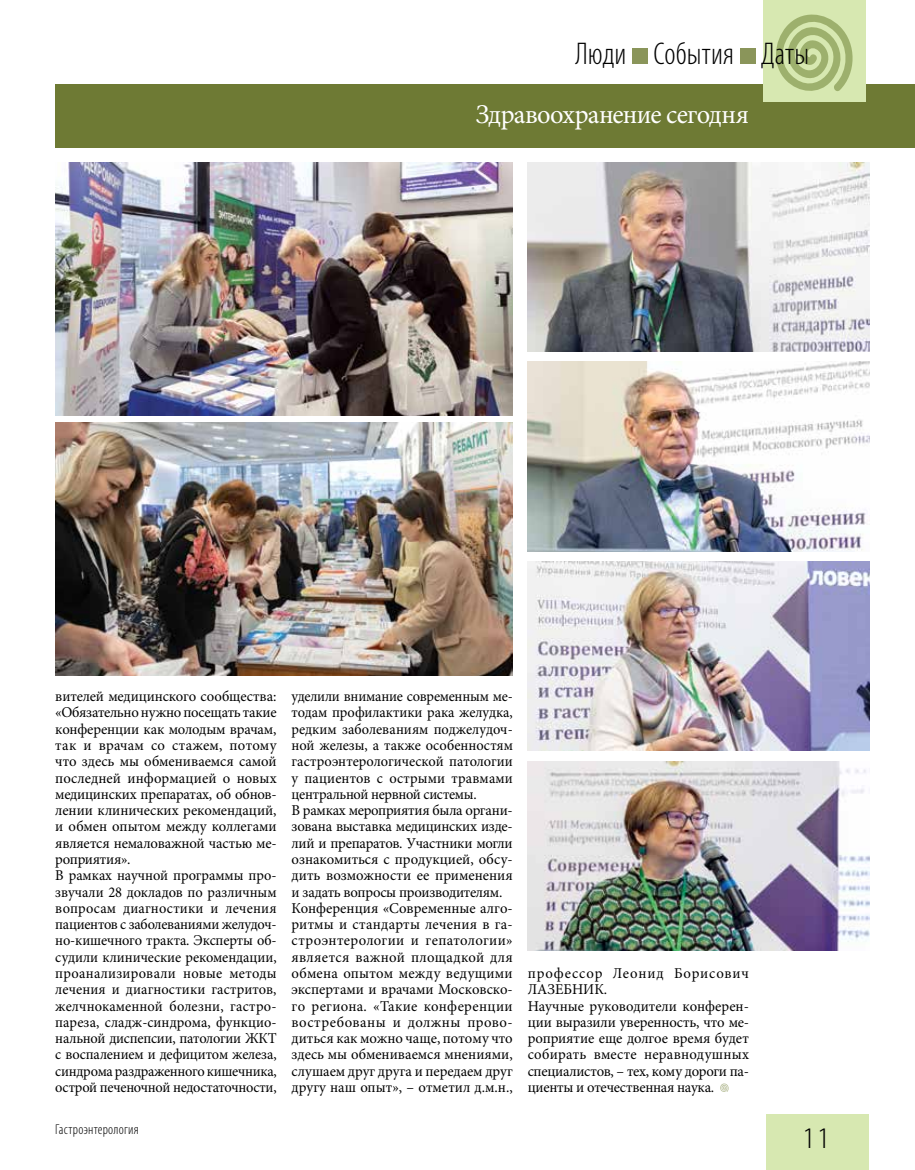
<style>
.page{position:relative;width:915px;height:1170px;background:#fff}
.page>*{position:absolute;margin:0;border:0;box-sizing:border-box;transform-origin:0 0}
.t1{font:300 condensed 31.5px "Myriad Pro";letter-spacing:.005em;color:#000}
.t2{font:300 30px "Myriad Pro";color:#000}
.t3{font:27px "Minion Pro";letter-spacing:-.025em;color:#fff}
.t4{font:15px/16.4px "Minion Pro";letter-spacing:-.005em;color:#000}
.t5{font:15px/16.4px "Minion Pro";letter-spacing:-.005em;color:#000;scale:.96 1}
.t6{font:300 condensed 14.25px "Myriad Pro";letter-spacing:.015em;color:#000}
</style>
<div class="page">
<div style="left:765px;top:1113px;width:102px;height:56px;background:#d7e8b1"></div>
<div style="left:55px;top:84px;width:859px;height:63px;background:#6e7a34"></div>
<div style="left:763px;top:0;width:102px;height:102px;background:#d7e8b1"></div>
<svg style="left:776px;top:14px;width:77px;height:77px"></svg>
<div style="left:631px;top:48px;width:16px;height:16px;background:#8a955a"></div>
<div style="left:739px;top:48px;width:16px;height:16px;background:#8a955a"></div>
<svg style="left:720px;top:1083px;width:9px;height:9px"></svg>
<img style="left:527px;top:362px;width:342px;height:189px">
<img style="left:527px;top:162px;width:342px;height:189px">
<img style="left:55px;top:162px;width:457px;height:253px">
<img style="left:527px;top:761px;width:342px;height:189px">
<img style="left:527px;top:561px;width:342px;height:189px">
<img style="left:55px;top:422px;width:457px;height:253px">
<h1 class="t1" style="left:575px;top:35px;width:235px">Люди События Даты</h1>
<h3 class="t3" style="left:475px;top:96px;width:275px">Здравоохранение сегодня</h3>
<p class="t4" style="left:55px;top:688px;width:223px">вителей медицинского сообщества: «Обязательно нужно посещать такие конференции как молодым врачам, так и врачам со стажем, потому что здесь мы обмениваемся самой последней информацией о новых медицинских препаратах, об обнов&shy;лении клинических рекомендаций, и обмен опытом между коллегами является немаловажной частью ме&shy;роприятия».<br>В рамках научной программы про&shy;звучали 28 докладов по различным вопросам диагностики и лечения пациентов с заболеваниями желудоч&shy;но-кишечного тракта. Эксперты об&shy;судили клинические рекомендации, проанализировали новые методы лечения и диагностики гастритов, желчнокаменной болезни, гастро&shy;пареза, сладж-синдрома, функцио&shy;нальной диспепсии, патологии ЖКТ с воспалением и дефицитом железа, синдрома раздраженного кишечника, острой печеночной недостаточности,</p>
<p class="t5" style="left:291px;top:688px;width:232px">уделили внимание современным ме&shy;тодам профилактики рака желудка, редким заболеваниям поджелудоч&shy;ной железы, а также особенностям гастроэнтерологической патологии у пациентов с острыми травмами центральной нервной системы.<br>В рамках мероприятия была органи&shy;зована выставка медицинских изде&shy;лий и препаратов. Участники могли ознакомиться с продукцией, обсу&shy;дить возможности ее применения и задать вопросы производителям.<br>Конференция «Современные алго&shy;ритмы и стандарты лечения в га&shy;строэнтерологии и гепатологии» является важной площадкой для обмена опытом между ведущими экспертами и врачами Московско&shy;го региона. «Такие конференции востребованы и должны прово&shy;диться как можно чаще, потому что здесь мы обмениваемся мнениями, слушаем друг друга и передаем друг другу наш опыт», – отметил д.м.н.,</p>
<p class="t6" style="left:55px;top:1120px;width:85px">Гастроэнтерология</p>
<p class="t4" style="left:527px;top:964px;width:223px">профессор Леонид Борисович<br>ЛАЗЕБНИК.<br>Научные руководители конферен&shy;ции выразили уверенность, что ме&shy;роприятие еще долгое время будет собирать вместе неравнодушных специалистов, – тех, кому дороги па&shy;циенты и отечественная наука.</p>
<h2 class="t2" style="left:801px;top:1120px;width:31px">11</h2>
</div>
